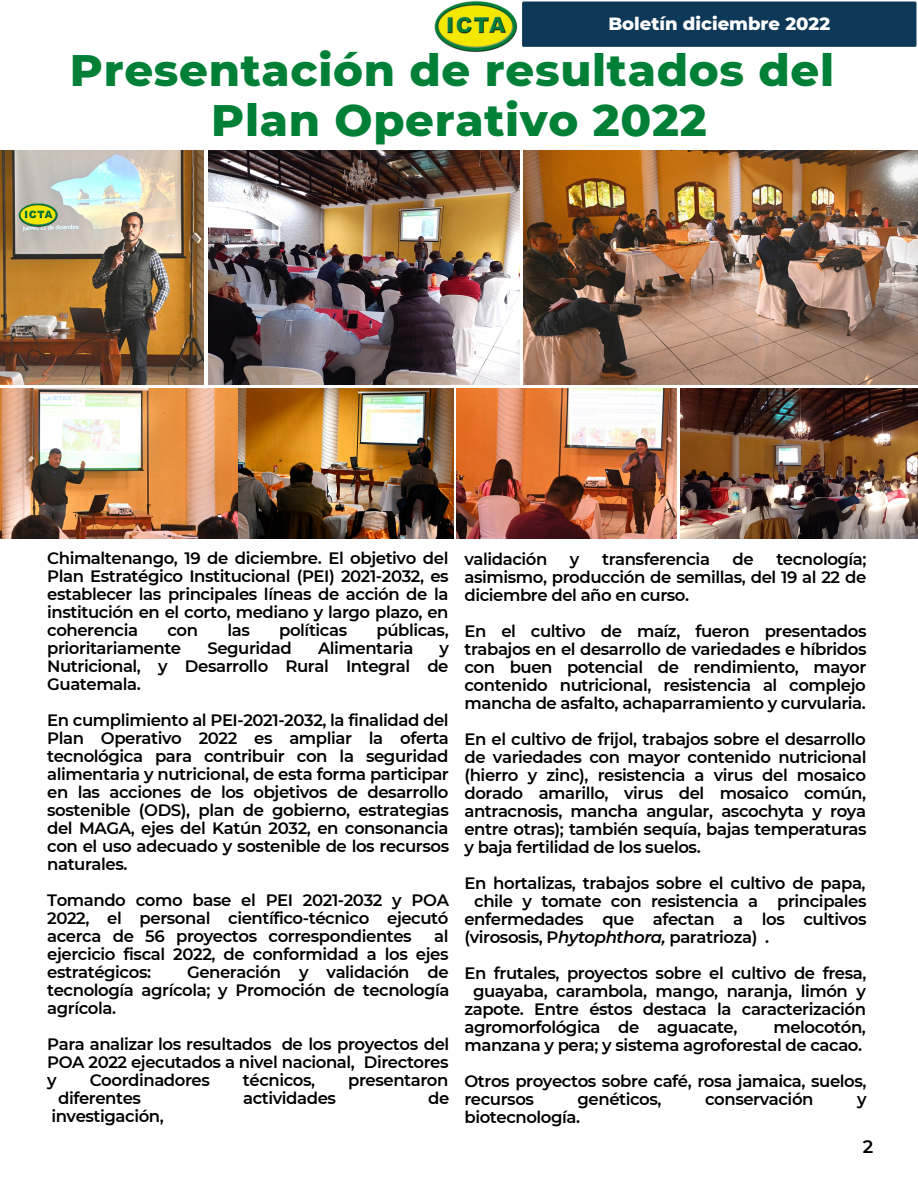
<style>
.page{position:relative;width:918px;height:1188px;background:#fff}
.page>*{position:absolute;margin:0;border:0;box-sizing:border-box;transform-origin:0 0}
.t1{font:800 45px/49.5px "Montserrat";letter-spacing:.015em;color:#008037;text-align:center}
.t2{font:800 18px "Montserrat";color:#fff}
.t3{font:600 18px "Montserrat";color:#000}
.t4{font:600 16.5px/18px "Montserrat";letter-spacing:-.025em;color:#000;text-align:justify}
.s1{font-style:italic}
</style>
<div class="page">
<img style="left:434px;top:0;width:83px;height:53px">
<div style="left:522px;top:1px;width:395px;height:46px;background:#0d3858"></div>
<img style="left:0;top:151px;width:204px;height:234px">
<img style="left:18px;top:201px;width:40px;height:28px">
<img style="left:209px;top:151px;width:310px;height:234px">
<img style="left:523px;top:151px;width:395px;height:234px">
<img style="left:457px;top:388px;width:219px;height:151px">
<img style="left:0;top:388px;width:237px;height:151px">
<img style="left:239px;top:388px;width:215px;height:151px">
<img style="left:680px;top:388px;width:238px;height:151px">
<p class="t2" style="left:608px;top:12px;width:223px">Boletín diciembre 2022</p>
<h1 class="t1" style="left:70px;top:45px;width:766px">Presentación de resultados del<br>Plan Operativo 2022</h1>
<p class="t4" style="left:47px;top:549px;width:403px">Chimaltenango, 19 de diciembre. El objetivo del Plan Estratégico Institucional (PEI) 2021-2032, es establecer las principales líneas de acción de la institución en el corto, mediano y largo plazo, en coherencia</p>
<p class="t4" style="left:167px;top:621px;width:32px">con</p>
<p class="t4" style="left:227px;top:621px;width:24px">las</p>
<p class="t4" style="left:279px;top:621px;width:70px">políticas</p>
<p class="t4" style="left:377px;top:621px;width:74px">públicas,</p>
<p class="t4" style="left:47px;top:639px;width:135px">prioritariamente</p>
<p class="t4" style="left:207px;top:639px;width:86px">Seguridad</p>
<p class="t4" style="left:318px;top:639px;width:97px">Alimentaria</p>
<p class="t4" style="left:47px;top:639px;width:403px;text-indent:392px">y Nutricional, y Desarrollo Rural Integral de Guatemala.</p>
<p class="t4" style="left:47px;top:711px;width:404px">En cumplimiento al PEI-2021-2032, la finalidad del Plan Operativo 2022 es ampliar la oferta tecnológica para contribuir con la seguridad alimentaria y nutricional, de esta forma participar en las acciones de los objetivos de desarrollo sostenible (ODS), plan de gobierno, estrategias del MAGA, ejes del Katún 2032, en consonancia con el uso adecuado y sostenible de los recursos naturales.</p>
<p class="t4" style="left:47px;top:891px;width:403px">Tomando como base el PEI 2021-2032 y POA 2022, el personal científico-técnico ejecutó acerca de 56 proyectos correspondientes</p>
<p class="t4" style="left:47px;top:927px;width:403px;text-indent:387px">al ejercicio fiscal 2022, de conformidad a los ejes estratégicos:</p>
<p class="t4" style="left:47px;top:963px;width:404px;text-indent:140px">Generación y validación de tecnología agrícola; y Promoción de tecnología agrícola.</p>
<p class="t4" style="left:47px;top:1035px;width:404px">Para analizar los resultados de los proyectos del POA 2022 ejecutados a nivel nacional, Directores y</p>
<p class="t4" style="left:90px;top:1071px;width:122px">Coordinadores</p>
<p class="t4" style="left:243px;top:1071px;width:74px">técnicos,</p>
<p class="t4" style="left:348px;top:1071px;width:102px">presentaron</p>
<p class="t4" style="left:58px;top:1089px;width:84px">diferentes</p>
<p class="t4" style="left:243px;top:1089px;width:94px">actividades</p>
<p class="t4" style="left:428px;top:1089px;width:23px">de</p>
<p class="t4" style="left:51px;top:1107px;width:114px">investigación,</p>
<p class="t4" style="left:464px;top:550px;width:84px">validación</p>
<p class="t4" style="left:570px;top:550px;width:11px">y</p>
<p class="t4" style="left:602px;top:550px;width:109px">transferencia</p>
<p class="t4" style="left:733px;top:550px;width:23px">de</p>
<p class="t4" style="left:464px;top:550px;width:404px;text-indent:312px">tecnología; asimismo, producción de semillas, del 19 al 22 de diciembre del año en curso.</p>
<p class="t4" style="left:464px;top:622px;width:404px">En el cultivo de maíz, fueron presentados trabajos en el desarrollo de variedades e híbridos con buen potencial de rendimiento, mayor contenido nutricional, resistencia al complejo mancha de asfalto, achaparramiento y curvularia.</p>
<p class="t4" style="left:464px;top:730px;width:404px">En el cultivo de frijol, trabajos sobre el desarrollo de variedades con mayor contenido nutricional (hierro y zinc), resistencia a virus del mosaico dorado amarillo, virus del mosaico común, antracnosis, mancha angular, ascochyta y roya entre otras); también sequía, bajas temperaturas y baja fertilidad de los suelos.</p>
<p class="t4" style="left:464px;top:874px;width:403px">En hortalizas, trabajos sobre el cultivo de papa,</p>
<p class="t4" style="left:474px;top:892px;width:394px">chile y tomate con resistencia a principales</p>
<p class="t4" style="left:464px;top:910px;width:404px">enfermedades que afectan a los cultivos</p>
<p class="t4" style="left:464px;top:928px;width:306px">(virososis, P<span class="s1">hytophthora,</span> paratrioza) .</p>
<p class="t4" style="left:464px;top:964px;width:404px">En frutales, proyectos sobre el cultivo de fresa,</p>
<p class="t4" style="left:473px;top:982px;width:394px">guayaba, carambola, mango, naranja, limón y</p>
<p class="t4" style="left:464px;top:1000px;width:403px">zapote. Entre éstos destaca la caracterización</p>
<p class="t4" style="left:464px;top:1018px;width:275px">agromorfológica de aguacate,</p>
<p class="t4" style="left:464px;top:1018px;width:403px;text-align:right">melocotón,<br>manzana y pera; y sistema agroforestal de cacao.</p>
<p class="t4" style="left:464px;top:1072px;width:404px">Otros proyectos sobre café, rosa jamaica, suelos, recursos</p>
<p class="t4" style="left:578px;top:1090px;width:86px">genéticos,</p>
<p class="t4" style="left:705px;top:1090px;width:110px">conservación</p>
<p class="t4" style="left:857px;top:1090px;width:11px">y</p>
<p class="t4" style="left:464px;top:1108px;width:117px">biotecnología.</p>
<p class="t3" style="left:863px;top:1136px;width:12px">2</p>
</div>
